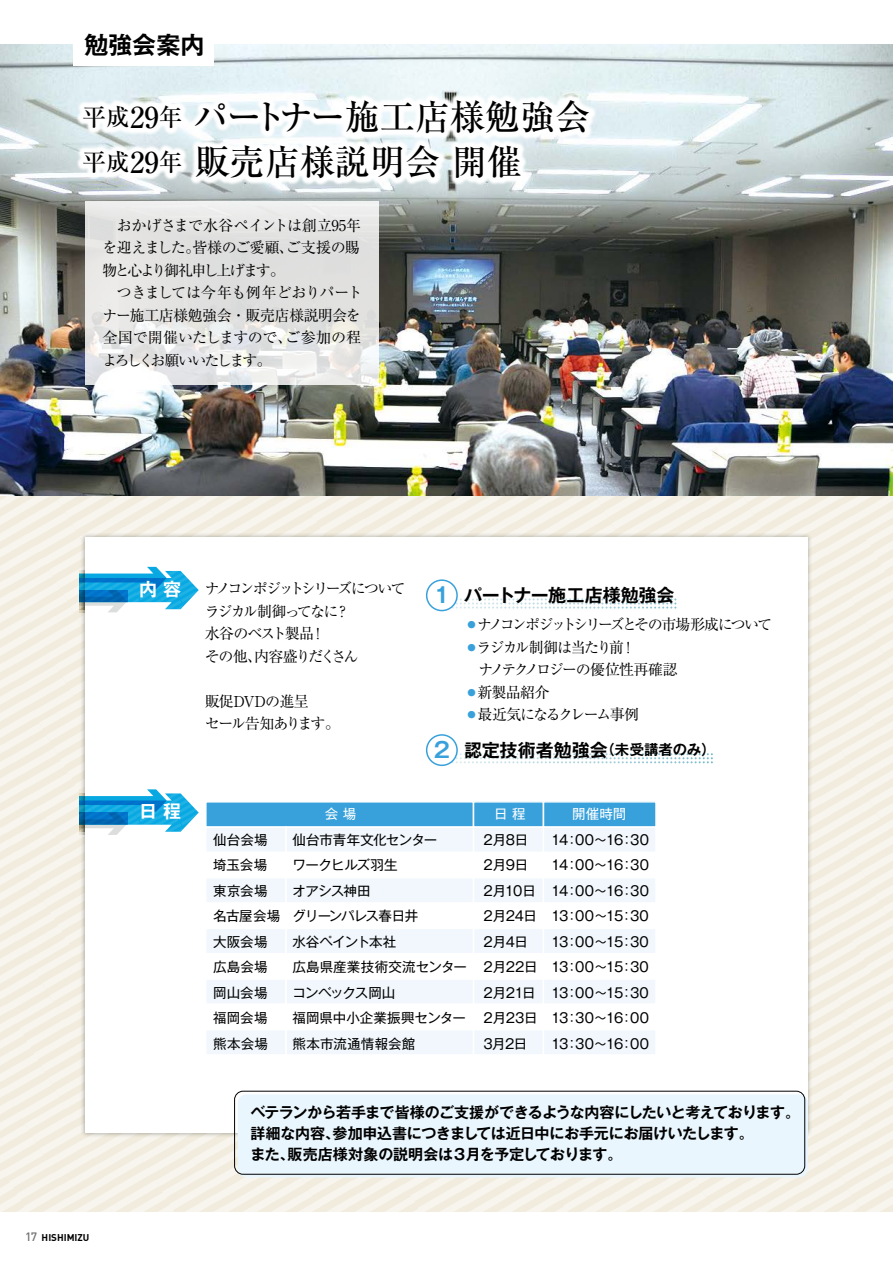
<style>
.page{position:relative;width:893px;height:1263px;background:#fff}
.page>*{position:absolute;margin:0;border:0;box-sizing:border-box;transform-origin:0 0}
.t1{font:500 35.1px "Ryumin Pr 6";color:#000}
.t2{font:500 28.8px "Ryumin Pr 6";color:#000}
.t3{font:500 24px "Ryumin Pr 6";color:#000}
.t4{font:700 24px "Gothic MB101 Pr 6 De";letter-spacing:-.005em;color:#000}
.t5{font:700 21.3px "Gothic MB101 Pr 6 De";color:#38a1db}
.t6{font:700 18px "Gothic MB101 Pr 6 De";letter-spacing:-.005em;color:#000}
.t7{font:700 18px "Gothic MB101 Pr 6 De";color:#fff}
.t8{font:700 15px/21px "Gothic MB101 Pr 6 De";letter-spacing:-.025em;color:#000}
.t9{font:15px/22.5px "Ryumin Pr 6";letter-spacing:-.09em;color:#000}
.t10{font:15px/22.5px "Ryumin Pr 6";letter-spacing:-.03em;color:#000}
.t11{font:15px/22.5px "Ryumin Pr 6";letter-spacing:-.15em;color:#000}
.t12{font:15px/22.5px "Ryumin Pr 6";letter-spacing:-.115em;color:#000}
.t13{font:15px "Ryumin Pr 6";letter-spacing:-.035em;color:#000}
.t14{font:15px "Ryumin Pr 6";letter-spacing:-.04em;color:#000}
.t15{font:15px/22.5px "Ryumin Pr 6";letter-spacing:-.165em;color:#000}
.t16{font:15px "Ryumin Pr 6";letter-spacing:-.14em;color:#000}
.t17{font:15px "Ryumin Pr 6";letter-spacing:-.11em;color:#000}
.t18{font:700 14.4px "Gothic MB101 Pr 6 De";letter-spacing:-.005em;color:#000}
.t19{font:13.5px/25.5px "Gothic MB101 Pr 6";letter-spacing:-.01em;color:#000}
.t20{font:13.5px/25.5px "Gothic MB101 Pr 6";letter-spacing:-.03em;color:#000}
.t21{font:13.5px/25.5px "Gothic MB101 Pr 6";letter-spacing:.01em;color:#000}
.t22{font:13.5px "Gothic MB101 Pr 6";letter-spacing:.015em;color:#fff}
.t23{font:500 12px "DINOT";color:#727171}
.t24{font:700 9.75px "DINOT";color:#000}
.s1{color:#38a1db}
</style>
<div class="page">
<div style="left:0;top:489px;width:893px;height:722px;background:#f4f1e6"></div>
<img style="left:79px;top:533px;width:733px;height:605px">
<div style="left:85px;top:537px;width:723px;height:596px;background:#fff"></div>
<svg style="left:450px;top:598px;width:226px;height:11px"></svg>
<img style="left:0;top:45px;width:893px;height:451px">
<img style="left:18px;top:44px;width:636px;height:202px">
<div style="left:238px;top:1094px;width:570px;height:83px;background:#eaf6fd;border-radius:9px"></div>
<div style="left:234px;top:1091px;width:571px;height:83px;border:1px solid #000;border-radius:9px"></div>
<svg style="left:85px;top:201px;width:293px;height:183px;background:#e5e5e4"></svg>
<div style="left:427px;top:580px;width:30px;height:30px;background:#fff;border-radius:50%"></div>
<div style="left:426px;top:579px;width:32px;height:32px;border:2px solid #38a1db;border-radius:50%"></div>
<svg style="left:450px;top:753px;width:263px;height:10px"></svg>
<div style="left:427px;top:735px;width:30px;height:30px;background:#fff;border-radius:50%"></div>
<div style="left:426px;top:734px;width:32px;height:32px;border:2px solid #38a1db;border-radius:50%"></div>
<div style="left:473px;top:802px;width:70px;height:25px;background:#38a1db"></div>
<div style="left:473px;top:801px;width:71px;height:27px;border:2px solid #fff"></div>
<div style="left:543px;top:802px;width:113px;height:25px;background:#38a1db"></div>
<div style="left:543px;top:801px;width:114px;height:27px;border:2px solid #fff"></div>
<div style="left:206px;top:827px;width:80px;height:25px;background:#f1f7fc"></div>
<div style="left:286px;top:827px;width:187px;height:25px;background:#f1f7fc"></div>
<div style="left:473px;top:827px;width:70px;height:25px;background:#f1f7fc"></div>
<div style="left:473px;top:826px;width:71px;height:27px;border:2px solid #fff"></div>
<div style="left:543px;top:827px;width:113px;height:25px;background:#f1f7fc"></div>
<div style="left:543px;top:826px;width:114px;height:27px;border:2px solid #fff"></div>
<div style="left:206px;top:878px;width:80px;height:25px;background:#f1f7fc"></div>
<div style="left:286px;top:878px;width:187px;height:25px;background:#f1f7fc"></div>
<div style="left:473px;top:878px;width:70px;height:25px;background:#f1f7fc"></div>
<div style="left:543px;top:878px;width:113px;height:25px;background:#f1f7fc"></div>
<div style="left:205px;top:902px;width:82px;height:27px;border:2px solid #fff"></div>
<div style="left:285px;top:902px;width:189px;height:27px;border:2px solid #fff"></div>
<div style="left:473px;top:902px;width:71px;height:27px;border:2px solid #fff"></div>
<div style="left:543px;top:902px;width:114px;height:27px;border:2px solid #fff"></div>
<div style="left:206px;top:928px;width:80px;height:26px;background:#f1f7fc"></div>
<div style="left:205px;top:928px;width:82px;height:26px;border:2px solid #fff"></div>
<div style="left:286px;top:928px;width:187px;height:26px;background:#f1f7fc"></div>
<div style="left:285px;top:928px;width:189px;height:26px;border:2px solid #fff"></div>
<div style="left:473px;top:928px;width:70px;height:26px;background:#f1f7fc"></div>
<div style="left:473px;top:928px;width:71px;height:26px;border:2px solid #fff"></div>
<div style="left:543px;top:928px;width:113px;height:26px;background:#f1f7fc"></div>
<div style="left:543px;top:928px;width:114px;height:26px;border:2px solid #fff"></div>
<div style="left:205px;top:953px;width:82px;height:27px;border:2px solid #fff"></div>
<div style="left:285px;top:953px;width:189px;height:27px;border:2px solid #fff"></div>
<div style="left:473px;top:953px;width:71px;height:27px;border:2px solid #fff"></div>
<div style="left:543px;top:953px;width:114px;height:27px;border:2px solid #fff"></div>
<div style="left:206px;top:979px;width:80px;height:25px;background:#f1f7fc"></div>
<div style="left:205px;top:978px;width:82px;height:27px;border:2px solid #fff"></div>
<div style="left:286px;top:979px;width:187px;height:25px;background:#f1f7fc"></div>
<div style="left:285px;top:978px;width:189px;height:27px;border:2px solid #fff"></div>
<div style="left:473px;top:979px;width:70px;height:25px;background:#f1f7fc"></div>
<div style="left:473px;top:978px;width:71px;height:27px;border:2px solid #fff"></div>
<div style="left:543px;top:979px;width:113px;height:25px;background:#f1f7fc"></div>
<div style="left:543px;top:978px;width:114px;height:27px;border:2px solid #fff"></div>
<div style="left:206px;top:1030px;width:80px;height:25px;background:#f1f7fc"></div>
<div style="left:286px;top:1030px;width:187px;height:25px;background:#f1f7fc"></div>
<div style="left:473px;top:1030px;width:70px;height:25px;background:#f1f7fc"></div>
<div style="left:543px;top:1030px;width:113px;height:25px;background:#f1f7fc"></div>
<svg style="left:79px;top:567px;width:120px;height:45px"></svg>
<svg style="left:79px;top:789px;width:396px;height:46px"></svg>
<h3 class="t4" style="left:85px;top:25px;width:121px">勉強会案内</h3>
<h3 class="t3" style="left:159px;top:98px;width:25px">年</h3>
<h3 class="t3" style="left:82px;top:98px;width:49px">平成</h3>
<h2 class="t2" style="left:130px;top:95px;width:30px">29</h2>
<h3 class="t3" style="left:159px;top:143px;width:25px">年</h3>
<h3 class="t3" style="left:82px;top:143px;width:49px">平成</h3>
<h2 class="t2" style="left:130px;top:140px;width:30px">29</h2>
<h1 class="t1" style="left:194px;top:90px;width:398px">パートナー施工店様勉強会</h1>
<h1 class="t1" style="left:195px;top:135px;width:329px">販売店様説明会開催</h1>
<p class="t10" style="left:102px;top:213px;width:260px">　おかげさまで水谷ペイントは創立95年を迎えました皆様のご愛顧ご支援の賜</p>
<p class="t9" style="left:185px;top:235px;width:16px">。</p>
<p class="t16" style="left:102px;top:258px;width:184px">物と心より御礼申し上げます。</p>
<p class="t13" style="left:102px;top:281px;width:261px">　つきましては今年も例年どおりパート</p>
<p class="t14" style="left:102px;top:303px;width:260px">ナー施工店様勉強会・販売店様説明会を</p>
<p class="t9" style="left:285px;top:325px;width:77px">ご参加の程</p>
<p class="t9" style="left:279px;top:235px;width:16px">、</p>
<p class="t9" style="left:102px;top:325px;width:192px">全国で開催いたしますので、よろしくお願いいたします。</p>
<h3 class="t7" style="left:139px;top:574px;width:43px">内容</h3>
<p class="t15" style="left:335px;top:577px;width:72px;text-indent:-130px">ナノコンポジットシリーズについて?</p>
<p class="t12" style="left:310px;top:599px;width:29px;text-indent:-106px">ラジカル制御ってなに!</p>
<p class="t9" style="left:205px;top:622px;width:155px">水谷のベスト製品<br>その他内容盛りだくさん</p>
<p class="t9" style="left:247px;top:644px;width:16px">、</p>
<p class="t9" style="left:205px;top:689px;width:137px">販促DVDの進呈<br>セール告知あります。</p>
<h3 class="t7" style="left:139px;top:796px;width:43px">日程</h3>
<p class="t22" style="left:325px;top:803px;width:33px">会場</p>
<h3 class="t5" style="left:434px;top:577px;width:18px">1</h3>
<h3 class="t5" style="left:434px;top:732px;width:18px">2</h3>
<h3 class="t6" style="left:464px;top:580px;width:212px">パートナー施工店様勉強会</h3>
<p class="t11" style="left:621px;top:612px;width:153px;text-indent:-157px"><span class="s1">○</span>ナノコンポジットシリーズとその市場形成について!</p>
<p class="t12" style="left:477px;top:635px;width:149px">ラジカル制御は当たり前</p>
<p class="t9" style="left:464px;top:657px;width:215px">　ナノテクノロジーの優位性再確認</p>
<p class="t9" style="left:464px;top:680px;width:87px"><span class="s1">○</span>新製品紹介</p>
<p class="t17" style="left:464px;top:703px;width:177px"><span class="s1">○</span>最近気になるクレーム事例</p>
<h3 class="t6" style="left:464px;top:735px;width:145px">認定技術者勉強会</h3>
<p class="t18" style="left:601px;top:738px;width:117px">（未受講者のみ(</p>
<p class="t22" style="left:494px;top:803px;width:33px">日程</p>
<p class="t22" style="left:572px;top:803px;width:56px">開催時間</p>
<p class="t21" style="left:213px;top:826px;width:69px">仙台会場埼玉会場東京会場名古屋会場大阪会場広島会場岡山会場福岡会場熊本会場</p>
<p class="t19" style="left:293px;top:826px;width:176px">仙台市青年文化センター<br>ワークヒルズ羽生<br>オアシス神田<br>グリーンパレス春日井<br>水谷ペイント本社<br>広島県産業技術交流センターコンベックス岡山<br>福岡県中小企業振興センター熊本市流通情報会館</p>
<p class="t20" style="left:483px;top:826px;width:56px">2月8日<br>2月9日<br>2月10日<br>2月24日<br>2月4日<br>2月22日<br>2月21日<br>2月23日<br>3月2日</p>
<p class="t19" style="left:551px;top:826px;width:99px;text-align:justify">14：00~16：30<br>14：00~16：30<br>14：00~16：30<br>13：00~15：30<br>13：00~15：30<br>13：00~15：30<br>13：00~15：30<br>13：30~16：00<br>13：30~16：00</p>
<p class="t23" style="left:25px;top:1229px;width:13px">17</p>
<p class="t24" style="left:42px;top:1231px;width:49px">HISHIMIZU</p>
<p class="t8" style="left:333px;top:1101px;width:469px;text-indent:-82px">ベテランから若手まで皆様のご支援ができるような内容にしたいと考えております。参加申込書につきましては近日中にお手元にお届けいたします。</p>
<p class="t8" style="left:287px;top:1122px;width:336px;text-indent:-37px">詳細な内容、<br>販売店様対象の説明会は３月を予定しております。</p>
<p class="t8" style="left:250px;top:1143px;width:46px">また、</p>
</div>
